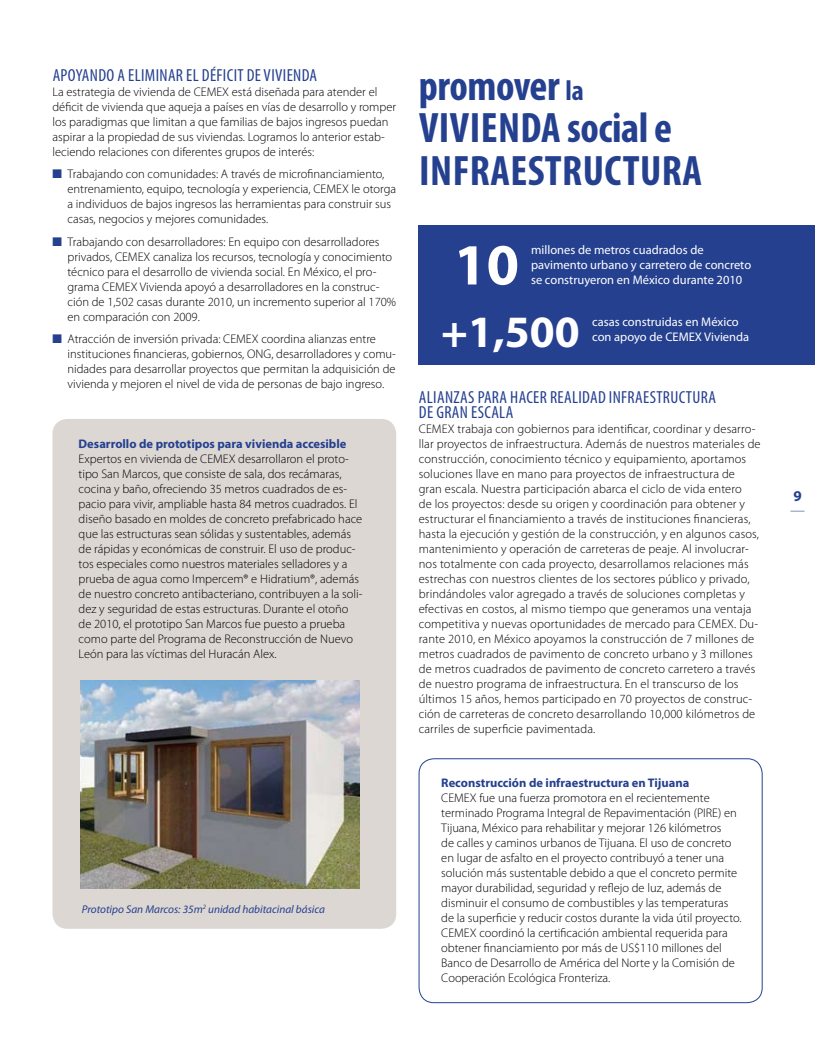
<style>
.page{position:relative;width:815px;height:1063px;background:#fff}
.page>*{position:absolute;margin:0;border:0;box-sizing:border-box;transform-origin:0 0}
.t1{font:700 58.75px "Myriad Pro";color:#fff}
.t2{font:700 45px "Myriad Pro";color:#fff}
.t3{font:700 condensed 42.75px/42.5px "Myriad Pro";color:#25408f}
.t4{font:condensed 17.5px/15px "Myriad Pro";letter-spacing:.02em;color:#25408f}
.t5{font:700 15px "Myriad Pro";color:#25408f}
.t6{font:300 condensed 15px "Myriad Pro";color:#25408f}
.t7{font:300 12.5px/15px "Myriad Pro";color:#000}
.t8{font:12.5px/15px "Myriad Pro";color:#fff}
.t9{font:700 12.5px "Myriad Pro";color:#25408f}
.t10{font:italic 11.25px "Myriad Pro";color:#25408f}
.s1{color:#25408f}
.s2{font-size:28.5px}
</style>
<div class="page">
<div style="left:419px;top:758px;width:343px;height:245px;border:1px solid #25408f;border-radius:15px"></div>
<div style="left:419px;top:226px;width:396px;height:139px;background:#25408f"></div>
<div style="left:52px;top:419px;width:344px;height:510px;background:#dcd7d3;border-radius:15px"></div>
<img style="left:81px;top:680px;width:278px;height:208px">
<h3 class="t4" style="left:53px;top:67px;width:9px">APOYAN</h3>
<h3 class="t4" style="left:98px;top:67px;width:38px">DOAELIMINAR</h3>
<h3 class="t4" style="left:186px;top:67px;width:31px">EL DÉFICIT</h3>
<h3 class="t4" style="left:247px;top:67px;width:24px">DEVIVIEN</h3>
<h3 class="t4" style="left:302px;top:67px;width:16px">DA</h3>
<p class="t7" style="left:52px;top:84px;width:345px">La estrategia de vivienda de CEMEX está diseñada para atender el déficit de vivienda que aqueja a países en vías de desarrollo y romper los paradigmas que limitan a que familias de bajos ingresos puedan aspirar a la propiedad de sus viviendas. Logramos lo anterior estab&shy;leciendo relaciones con diferentes grupos de interés:</p>
<p class="t7" style="left:68px;top:167px;width:330px;text-indent:-15px"><span class="s1">■</span> Trabajando con comunidades: A través de microfinanciamiento, entrenamiento, equipo, tecnología y experiencia, CEMEX le otorga a individuos de bajos ingresos las herramientas para construir sus casas, negocios y mejores comunidades.</p>
<p class="t7" style="left:68px;top:234px;width:330px;text-indent:-15px"><span class="s1">■</span> Trabajando con desarrolladores: En equipo con desarrolladores privados, CEMEX canaliza los recursos, tecnología y conocimiento técnico para el desarrollo de vivienda social. En México, el pro&shy;grama CEMEX Vivienda apoyó a desarrolladores en la construc&shy;ción de 1,502 casas durante 2010, un incremento superior al 170% en comparación con 2009.</p>
<p class="t7" style="left:68px;top:332px;width:330px;text-indent:-15px"><span class="s1">■</span> Atracción de inversión privada: CEMEX coordina alianzas entre instituciones financieras, gobiernos, ONG, desarrolladores y comu&shy;nidades para desarrollar proyectos que permitan la adquisición de vivienda y mejoren el nivel de vida de personas de bajo ingreso.</p>
<p class="t9" style="left:79px;top:435px;width:269px">Desarrollo de prototipos para vivienda accesible</p>
<p class="t7" style="left:79px;top:451px;width:285px">Expertos en vivienda de CEMEX desarrollaron el proto&shy;tipo San Marcos, que consiste de sala, dos recámaras, cocina y baño, ofreciendo 35 metros cuadrados de es&shy;pacio para vivir, ampliable hasta 84 metros cuadrados. El diseño basado en moldes de concreto prefabricado hace que las estructuras sean sólidas y sustentables, además de rápidas y económicas de construir. El uso de produc&shy;tos especiales como nuestros materiales selladores y a prueba de agua como Impercem® e Hidratium®, además de nuestro concreto antibacteriano, contribuyen a la soli&shy;dez y seguridad de estas estructuras. Durante el otoño de 2010, el prototipo San Marcos fue puesto a prueba como parte del Programa de Reconstrucción de Nuevo León para las víctimas del Huracán Alex.</p>
<p class="t10" style="left:82px;top:902px;width:245px">Prototipo San Marcos: 35m<sup>2</sup> unidad habitacinal básica</p>
<h3 class="t3" style="left:419px;top:63px;width:255px">promover <span class="s2">la<br></span>VIVI ENDA social e infraEstructu</h3>
<h3 class="t3" style="left:662px;top:148px;width:40px">ra</h3>
<p class="t8" style="left:531px;top:242px;width:222px">millones de metros cuadrados de pavimento urbano y carretero de concreto se construyeron en México durante 2010</p>
<p class="t8" style="left:592px;top:314px;width:158px">casas construidas en México con apoyo de CEMEX Vivienda</p>
<h1 class="t1" style="left:454px;top:226px;width:67px">10</h1>
<h2 class="t2" style="left:441px;top:302px;width:140px">+1,500</h2>
<h3 class="t4" style="left:419px;top:390px;width:299px">ALIANZAS PARA HACER REALIDAD INFRAESTRUCTURA<br>DE GRAN ESCALA</h3>
<p class="t7" style="left:419px;top:422px;width:343px">CEMEX trabaja con gobiernos para identificar, coordinar y desarro&shy;llar proyectos de infraestructura. Además de nuestros materiales de construcción, conocimiento técnico y equipamiento, aportamos soluciones llave en mano para proyectos de infraestructura de gran escala. Nuestra participación abarca el ciclo de vida entero<br>de los proyectos: desde su origen y coordinación para obtener y estructurar el financiamiento a través de instituciones financieras, hasta la ejecución y gestión de la construcción, y en algunos casos, mantenimiento y operación de carreteras de peaje. Al involucrar&shy;nos totalmente con cada proyecto, desarrollamos relaciones más estrechas con nuestros clientes de los sectores público y privado, brindándoles valor agregado a través de soluciones completas y efectivas en costos, al mismo tiempo que generamos una ventaja competitiva y nuevas oportunidades de mercado para CEMEX. Du&shy;rante 2010, en México apoyamos la construcción de 7 millones de metros cuadrados de pavimento de concreto urbano y 3 millones de metros cuadrados de pavimento de concreto carretero a través de nuestro programa de infraestructura. En el transcurso de los últimos 15 años, hemos participado en 70 proyectos de construc&shy;ción de carreteras de concreto desarrollando 10,000 kilómetros de carriles de superficie pavimentada.</p>
<p class="t9" style="left:441px;top:774px;width:249px">Reconstrucción de infraestructura en Tijuana</p>
<p class="t7" style="left:441px;top:790px;width:302px">CEMEX fue una fuerza promotora en el recientemente terminado Programa Integral de Repavimentación (PIRE) en Tijuana, México para rehabilitar y mejorar 126 kilómetros<br>de calles y caminos urbanos de Tijuana. El uso de concreto en lugar de asfalto en el proyecto contribuyó a tener una solución más sustentable debido a que el concreto permite mayor durabilidad, seguridad y reflejo de luz, además de disminuir el consumo de combustibles y las temperaturas de la superficie y reducir costos durante la vida útil proyecto.<br>CEMEX coordinó la certificación ambiental requerida para obtener financiamiento por más de US$110 millones del Banco de Desarrollo de América del Norte y la Comisión de Cooperación Ecológica Fronteriza.</p>
<p class="t5" style="left:793px;top:486px;width:10px">9</p>
<p class="t6" style="left:790px;top:502px;width:16px">—</p>
</div>
